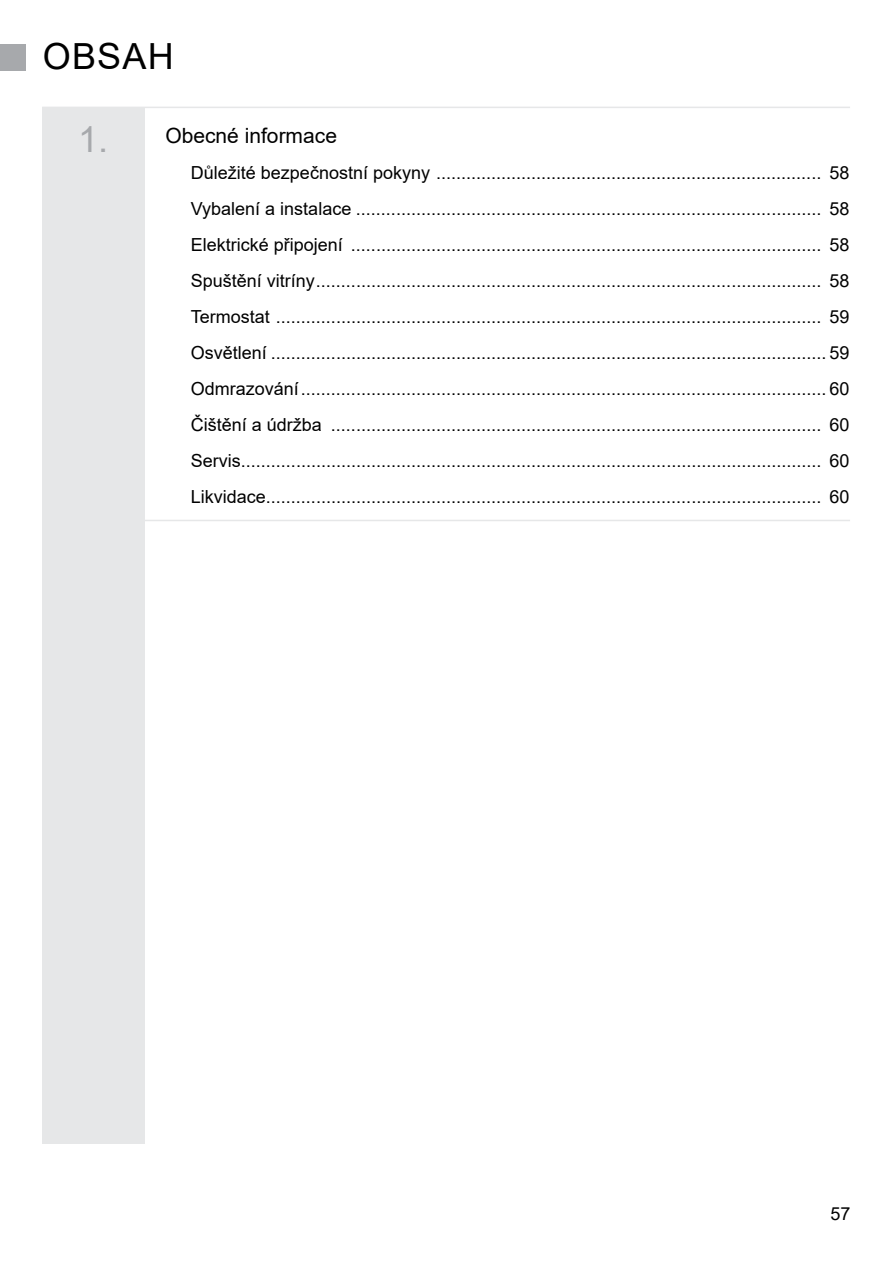
<style>
.page{position:relative;width:893px;height:1263px;background:#fff}
.page>*{position:absolute;margin:0;border:0;box-sizing:border-box;transform-origin:0 0}
.t1{font:36px "Arial";letter-spacing:.035em;color:#000}
.t2{font:36px "Arial";color:#a7a9ac}
.t3{font:21px "Arial";color:#000}
.t4{font:18px/36px "Arial";color:#000;text-align:justify}
</style>
<div class="page">
<div style="left:42px;top:107px;width:102px;height:1037px;background:#e6e7e8"></div>
<hr style="left:42px;top:107px;width:808px;height:1px;background:#e6e7e8">
<div style="left:0;top:44px;width:26px;height:27px;background:#a7a9ac"></div>
<hr style="left:42px;top:520px;width:808px;height:1px;background:#e6e7e8">
<h1 class="t1" style="left:43px;top:31px;width:133px">OBSAH</h1>
<h1 class="t2" style="left:78px;top:114px;width:32px">1.</h1>
<p class="t3" style="left:165px;top:121px;width:173px">Obecné informace</p>
<p class="t4" style="left:191px;top:154px;width:660px">Důležité bezpečnostní pokyny ............................................................................. 58<br>Vybalení a instalace ............................................................................................. 58<br>Elektrické připojení .............................................................................................. 58<br>Spuštění vitríny..................................................................................................... 58<br>Termostat ............................................................................................................. 59<br>Osvětlení ............................................................................................................... 59<br>Odmrazování......................................................................................................... 60<br>Čištění a údržba .................................................................................................. 60<br>Servis.................................................................................................................... 60<br>Likvidace............................................................................................................... 60</p>
<p class="t4" style="left:830px;top:1195px;width:22px">57</p>
</div>
